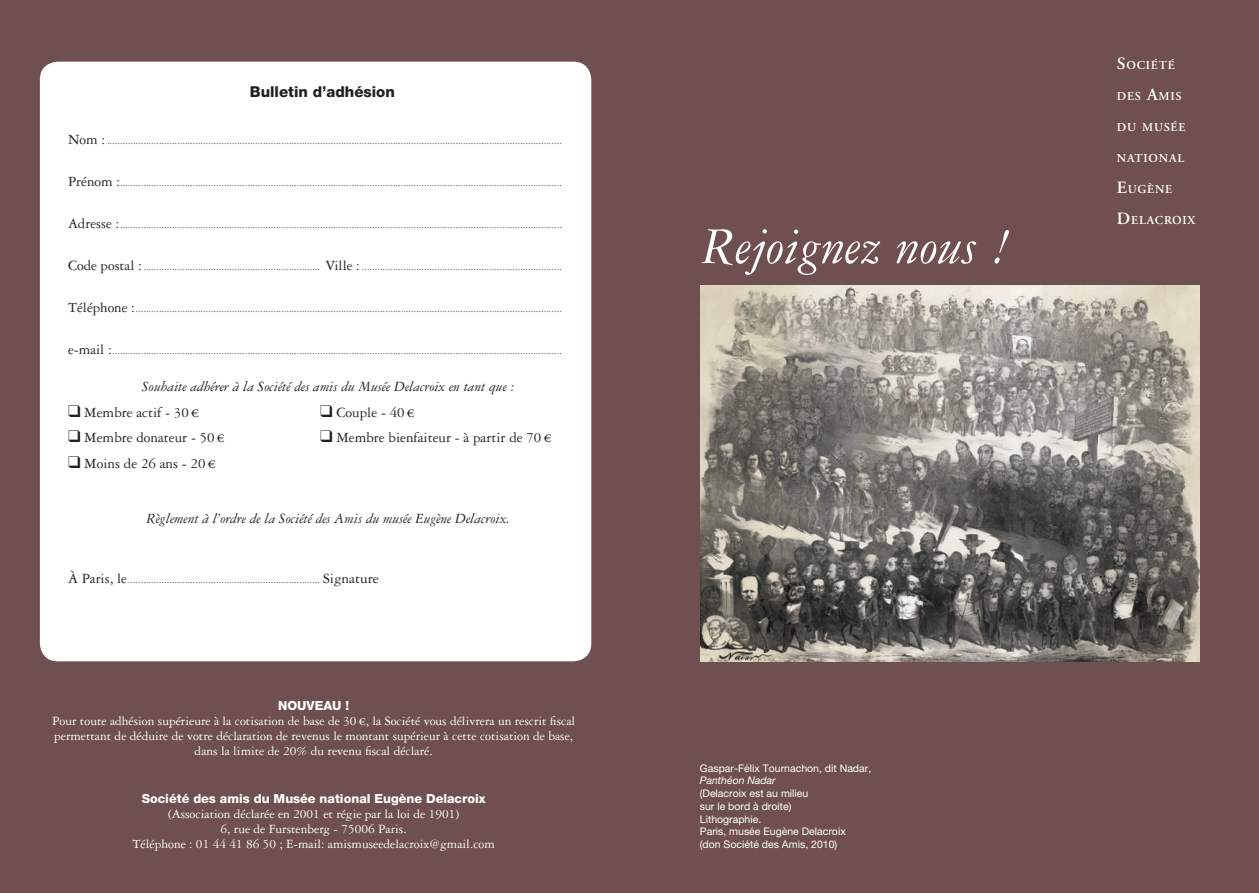
<style>
.page{position:relative;width:1259px;height:893px;background:#6f4f4f}
.page>*{position:absolute;margin:0;border:0;box-sizing:border-box;transform-origin:0 0}
.t1{font:italic 54.75px "Garamond Three";color:#fff}
.t2{font:italic 15px "Garamond Three";color:#231f20}
.t3{font:15px "Garamond Three";color:#231f20}
.t4{font:800 15px "Helvetica Neue";color:#231f20}
.t5{font:13.5px/15px "Garamond Three";color:#fff;text-align:center}
.t6{font:800 12.6px "Helvetica Neue";color:#fff}
.t7{font:600 12.15px "Adobe Garamond";letter-spacing:.065em;color:#fff}
.t8{font:10.5px "Garamond Three";color:#231f20}
.t9{font:10.5px/12.8px "Helvetica Neue";color:#fff}
.t10{font:italic 10.5px "Helvetica Neue";color:#fff}
.s1{font-size:15px}
.s2{font-family:"Adobe Garamond Pro"}
.s3{font-size:17.25px}
</style>
<div class="page">
<div style="left:40px;top:62px;width:551px;height:599px;background:#fff;border-radius:18px"></div>
<img style="left:701px;top:285px;width:498px;height:376px">
<h2 class="t4" style="left:250px;top:83px;width:147px">Bulletin d’adhésion</h2>
<p class="t8" style="left:68px;top:135px;width:495px"><span class="s1">Nom :</span> ...............................................................................................................................................................................</p>
<p class="t8" style="left:68px;top:177px;width:495px"><span class="s1">Prénom :</span>..........................................................................................................................................................................</p>
<p class="t8" style="left:68px;top:219px;width:495px"><span class="s1">Adresse :</span>..........................................................................................................................................................................</p>
<p class="t8" style="left:68px;top:261px;width:495px"><span class="s1">Code postal :</span>.................................................................... <span class="s1">Ville :</span> .............................................................................</p>
<p class="t8" style="left:68px;top:303px;width:495px"><span class="s1">Téléphone :</span>....................................................................................................................................................................</p>
<p class="t8" style="left:68px;top:345px;width:495px"><span class="s1">e-mail :</span>.............................................................................................................................................................................</p>
<h2 class="t2" style="left:142px;top:378px;width:374px">Souhaite adhérer à la Société des amis du Musée Delacroix en tant que :</h2>
<h2 class="t3" style="left:68px;top:404px;width:132px">❑ Membre actif - 30<span class="s2">€</span></h2>
<h2 class="t3" style="left:320px;top:404px;width:96px">❑ Couple - 40<span class="s2">€</span></h2>
<h2 class="t3" style="left:68px;top:429px;width:158px">❑ Membre donateur - 50<span class="s2">€</span></h2>
<h2 class="t3" style="left:320px;top:429px;width:233px">❑ Membre bienfaiteur - à partir de 70<span class="s2">€</span></h2>
<h2 class="t3" style="left:68px;top:455px;width:149px">❑ Moins de 26 ans - 20<span class="s2">€</span></h2>
<h2 class="t2" style="left:147px;top:510px;width:365px">Règlement à l’ordre de la Société des Amis du musée Eugène Delacroix.</h2>
<p class="t8" style="left:68px;top:574px;width:312px"><span class="s1">À Paris, le</span>.......................................................................... <span class="s1">Signature</span></p>
<p class="t6" style="left:278px;top:697px;width:73px">NOUVEAU !</p>
<p class="t5" style="left:52px;top:713px;width:524px">Pour toute adhésion supérieure à la cotisation de base de 30 <span class="s2">€</span>, la Société vous délivrera un rescrit fiscal permettant de déduire de votre déclaration de revenus le montant supérieur à cette cotisation de base, dans la limite de 20% du revenu fiscal déclaré.</p>
<p class="t6" style="left:142px;top:791px;width:345px">Société des amis du Musée national Eugène Delacroix</p>
<p class="t5" style="left:132px;top:806px;width:364px">(Association déclarée en 2001 et régie par la loi de 1901)<br>6, rue de Furstenberg - 75006 Paris.<br>Téléphone : 01 44 41 86 50 ; E-mail: amismuseedelacroix@gmail.com</p>
<h1 class="t1" style="left:702px;top:217px;width:312px">Rejoignez nous !</h1>
<p class="t7" style="left:1117px;top:59px;width:59px"><span class="s3">S</span>OCIÉTÉ</p>
<p class="t7" style="left:1117px;top:89px;width:65px">DES <span class="s3">A</span>MIS</p>
<p class="t7" style="left:1117px;top:120px;width:70px">DU MUSÉE</p>
<p class="t7" style="left:1117px;top:151px;width:69px">NATIONAL</p>
<p class="t7" style="left:1117px;top:182px;width:57px"><span class="s3">E</span>UGÈNE</p>
<p class="t7" style="left:1117px;top:213px;width:80px"><span class="s3">D</span>ELACROIX</p>
<p class="t9" style="left:700px;top:761px;width:173px">Gaspar-Félix Tournachon, dit Nadar,</p>
<p class="t10" style="left:700px;top:774px;width:77px">Panthéon Nadar</p>
<p class="t9" style="left:700px;top:787px;width:147px">(Delacroix est au milieu<br>sur le bord à droite)<br>Lithographie.<br>Paris, musée Eugène Delacroix (don Société des Amis, 2010)</p>
</div>
